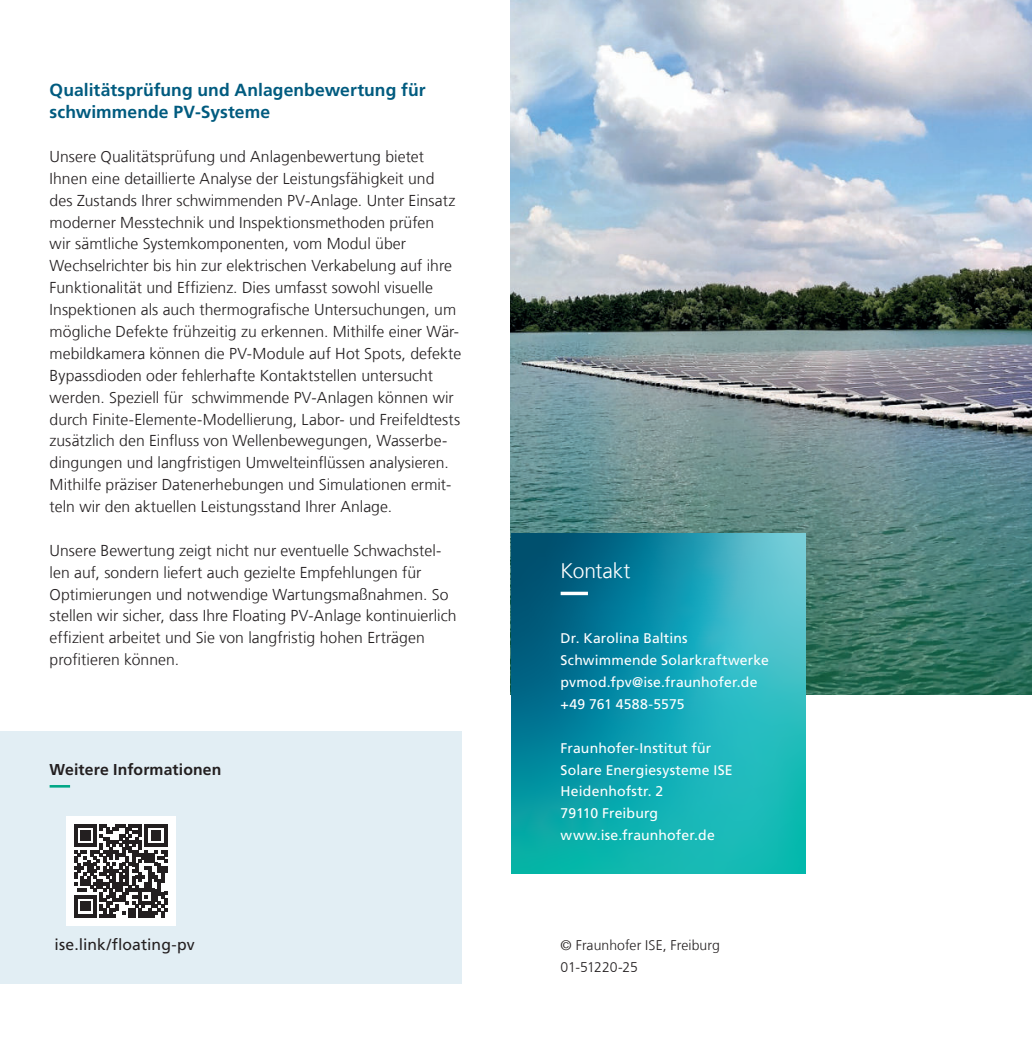
<style>
.page{position:relative;width:1032px;height:1042px;background:#fff}
.page>*{position:absolute;margin:0;border:0;box-sizing:border-box;transform-origin:0 0}
.t1{font:300 21px "Frutiger LT Com";letter-spacing:-.01em;color:#fff}
.t2{font:700 17.5px/21.9px "Frutiger LT Com";letter-spacing:.005em;color:#005b7f}
.t3{font:300 15.75px/21.9px "Frutiger LT Com";letter-spacing:.005em;color:#231f20}
.t4{font:700 15.75px "Frutiger LT Com";letter-spacing:.01em;color:#231f20}
.t5{font:15.75px "Frutiger LT Com";letter-spacing:.005em;color:#231f20}
.t6{font:14px/21.9px "Frutiger LT Com";letter-spacing:.01em;color:#fff}
.t7{font:300 14px/21.9px "Frutiger LT Com";letter-spacing:.005em;color:#231f20}
</style>
<div class="page">
<img style="left:511px;top:0;width:521px;height:695px">
<svg style="left:511px;top:534px;width:295px;height:339px;background:#169dac"></svg>
<div style="left:0;top:731px;width:461px;height:252px;background:#e2eef4"></div>
<svg style="left:50px;top:785px;width:21px;height:2px"></svg>
<svg style="left:561px;top:592px;width:220px;height:3px"></svg>
<div style="left:66px;top:816px;width:110px;height:110px;background:#fff"></div>
<svg style="left:74px;top:824px;width:93px;height:93px"></svg>
<p class="t2" style="left:50px;top:81px;width:377px">Qualitätsprüfung und Anlagenbewertung für schwimmende PV-Systeme</p>
<p class="t3" style="left:50px;top:146px;width:413px">Unsere Qualitätsprüfung und Anlagenbewertung bietet Ihnen eine detaillierte Analyse der Leistungsfähigkeit und des Zustands Ihrer schwimmenden PV-Anlage. Unter Einsatz moderner Messtechnik und Inspektionsmethoden prüfen<br>wir sämtliche Systemkomponenten, vom Modul über Wechselrichter bis hin zur elektrischen Verkabelung auf ihre Funktionalität und Effizienz. Dies umfasst sowohl visuelle Inspektionen als auch thermografische Untersuchungen, um mögliche Defekte frühzeitig zu erkennen. Mithilfe einer Wär&shy;mebildkamera können die PV-Module auf Hot Spots, defekte Bypassdioden oder fehlerhafte Kontaktstellen untersucht werden. Speziell für schwimmende PV-Anlagen können wir durch Finite-Elemente-Modellierung, Labor- und Freifeldtests zusätzlich den Einfluss von Wellenbewegungen, Wasserbe&shy;dingungen und langfristigen Umwelteinflüssen analysieren.<br>Mithilfe präziser Datenerhebungen und Simulationen ermit&shy;teln wir den aktuellen Leistungsstand Ihrer Anlage.</p>
<p class="t3" style="left:50px;top:540px;width:408px">Unsere Bewertung zeigt nicht nur eventuelle Schwachstel&shy;len auf, sondern liefert auch gezielte Empfehlungen für Optimierungen und notwendige Wartungsmaßnahmen. So stellen wir sicher, dass Ihre Floating PV-Anlage kontinuierlich effizient arbeitet und Sie von langfristig hohen Erträgen profitieren können.</p>
<p class="t4" style="left:50px;top:762px;width:173px">Weitere Informationen</p>
<p class="t5" style="left:55px;top:937px;width:142px">ise.link/floating-pv</p>
<h1 class="t1" style="left:561px;top:560px;width:71px">Kontakt</h1>
<p class="t6" style="left:561px;top:628px;width:210px">Dr. Karolina Baltins<br>Schwimmende Solarkraftwerke pvmod.fpv@ise.fraunhofer.de +49 761 4588-5575</p>
<p class="t6" style="left:561px;top:738px;width:173px">Fraunhofer-Institut für<br>Solare Energiesysteme ISE<br>Heidenhofstr. 2<br>79110 Freiburg www.ise.fraunhofer.de</p>
<p class="t7" style="left:561px;top:934px;width:161px">© Fraunhofer ISE, Freiburg<br>01-51220-25</p>
</div>
